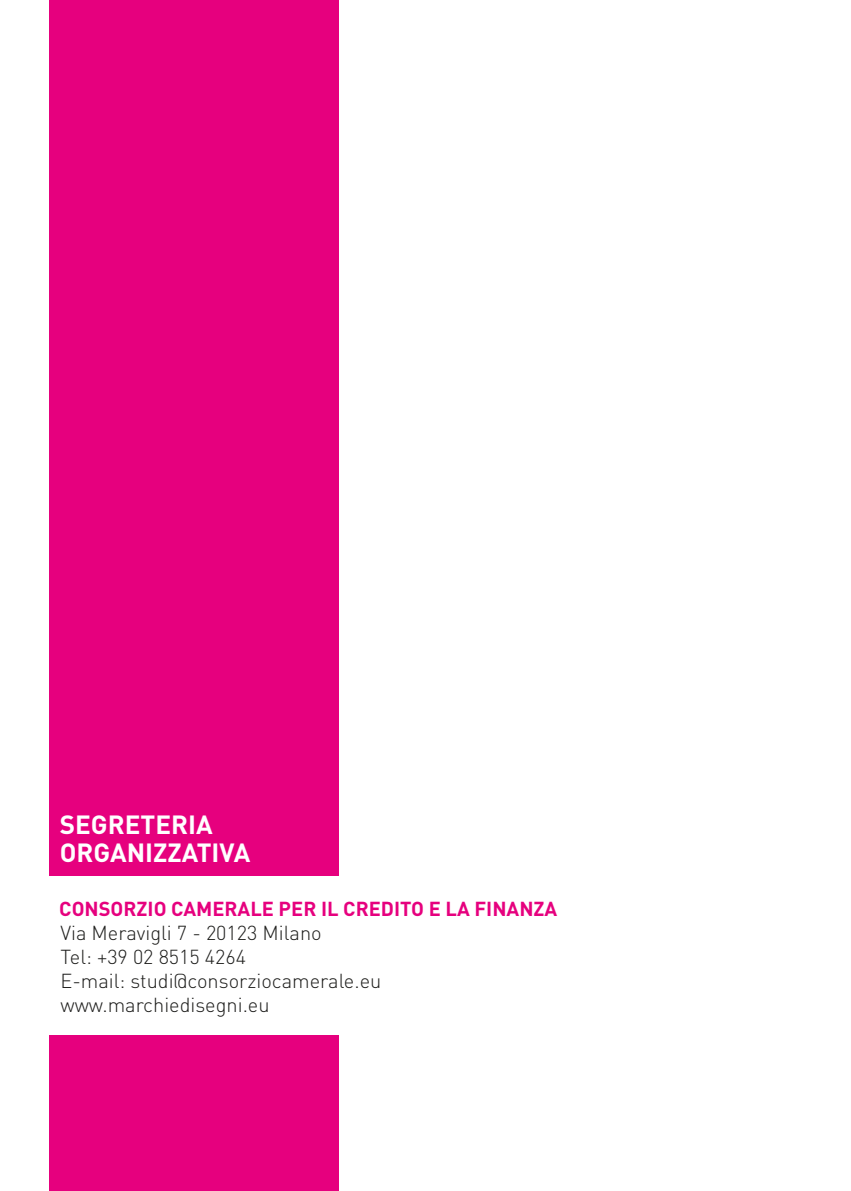
<style>
.page{position:relative;width:851px;height:1191px;background:#fff}
.page>*{position:absolute;margin:0;border:0;box-sizing:border-box;transform-origin:0 0}
.t1{font:700 26px/28px "DIN";color:#fff}
.t2{font:300 20px/24px "DIN";color:#1d1d1b}
.t3{font:700 20px "DIN";color:#e6007e}
</style>
<div class="page">
<div style="left:50px;top:1035px;width:289px;height:156px;background:#e6007e"></div>
<div style="left:50px;top:0;width:289px;height:875px;background:#e6007e"></div>
<h1 class="t1" style="left:60px;top:810px;width:192px">SEGRETERIA<br>ORGANIZZATIVA</h1>
<p class="t3" style="left:59px;top:895px;width:499px">CONSORZIO CAMERALE PER IL CREDITO E LA FINANZA</p>
<p class="t2" style="left:60px;top:921px;width:322px">Via Meravigli 7 - 20123 Milano<br>Tel: +39 02 8515 4264<br>E-mail: studi@consorziocamerale.eu www.marchiedisegni.eu</p>
</div>
